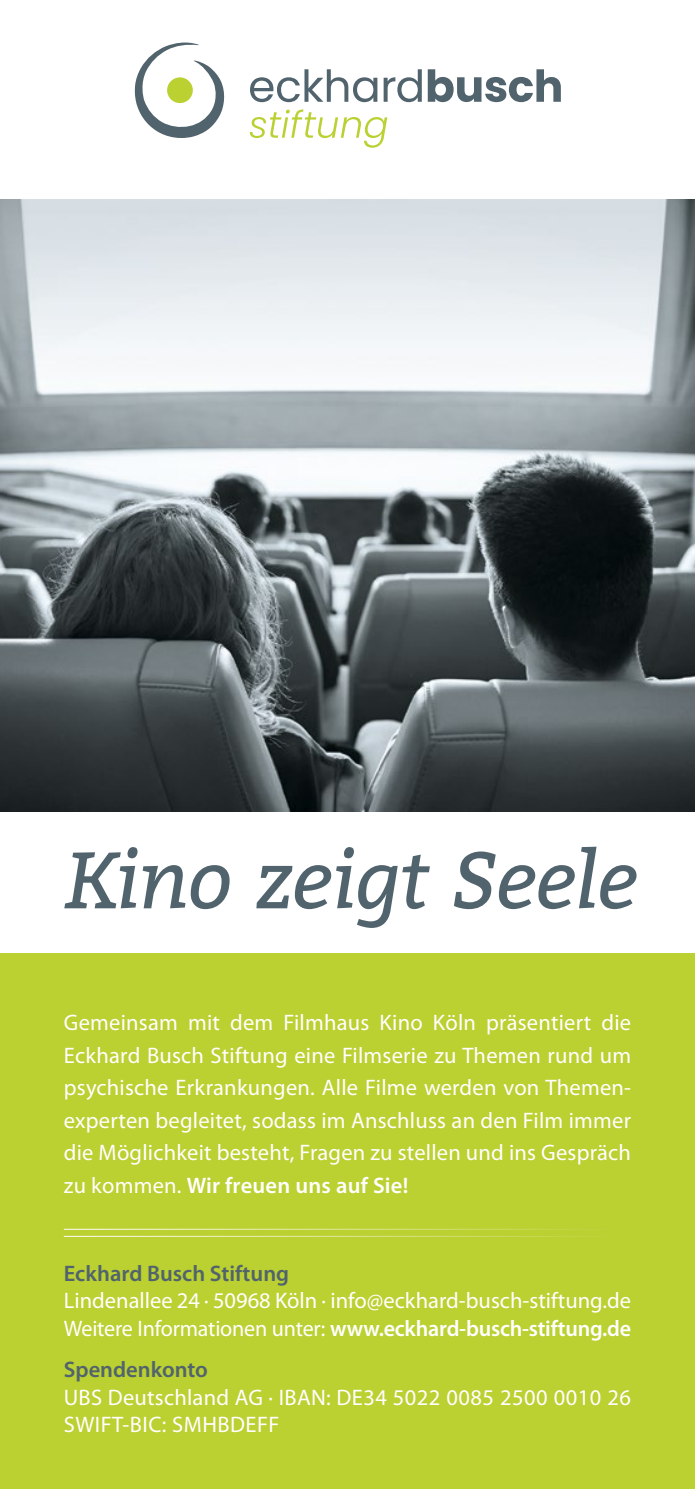
<style>
.page{position:relative;width:695px;height:1489px;background:#fff}
.page>*{position:absolute;margin:0;border:0;box-sizing:border-box;transform-origin:0 0}
.t1{font:italic 80px "Bitter";letter-spacing:-.02em;color:#51636c}
.t2{font:22.5px/32.5px "Myriad Pro";letter-spacing:.01em;color:#fff}
.t3{font:600 22.5px "Myriad Pro";color:#51636c}
.s1{font-weight:600}
</style>
<div class="page">
<img style="left:0;top:199px;width:694px;height:612px">
<div style="left:0;top:953px;width:694px;height:535px;background:#bbd031"></div>
<hr style="left:64px;top:1235px;width:574px;height:1px;background:#fff">
<hr style="left:64px;top:1228px;width:574px;height:1px;background:#fff">
<svg style="left:250px;top:69px;width:127px;height:33px"></svg>
<svg style="left:383px;top:69px;width:177px;height:33px"></svg>
<svg style="left:250px;top:109px;width:137px;height:39px"></svg>
<svg style="left:134px;top:42px;width:91px;height:96px"></svg>
<h1 class="t1" style="left:64px;top:821px;width:575px">Kino zeigt Seele</h1>
<p class="t2" style="left:64px;top:1006px;width:568px;text-align:justify">Gemeinsam mit dem Filmhaus Kino Köln präsentiert die Eckhard Busch Stiftung eine Filmserie zu Themen rund um psychische Erkrankungen. Alle Filme werden von Themen&shy;experten begleitet, sodass im Anschluss an den Film immer die Möglichkeit besteht, Fragen zu stellen und ins Gespräch zu kommen. <span class="s1">Wir freuen uns auf Sie!</span></p>
<p class="t3" style="left:64px;top:1258px;width:227px">Eckhard Busch Stiftung</p>
<p class="t2" style="left:64px;top:1286px;width:568px;line-height:27.5px">Lindenallee 24 · 50968 Köln · info@eckhard-busch-stiftung.de<br>Weitere Informationen unter: <span class="s1">www.eckhard-busch-stiftung.de</span></p>
<p class="t3" style="left:64px;top:1355px;width:146px">Spendenkonto</p>
<p class="t2" style="left:64px;top:1382px;width:568px;line-height:27.5px">UBS Deutschland AG · IBAN: DE34 5022 0085 2500 0010 26<br>SWIFT-BIC: SMHBDEFF</p>
</div>
